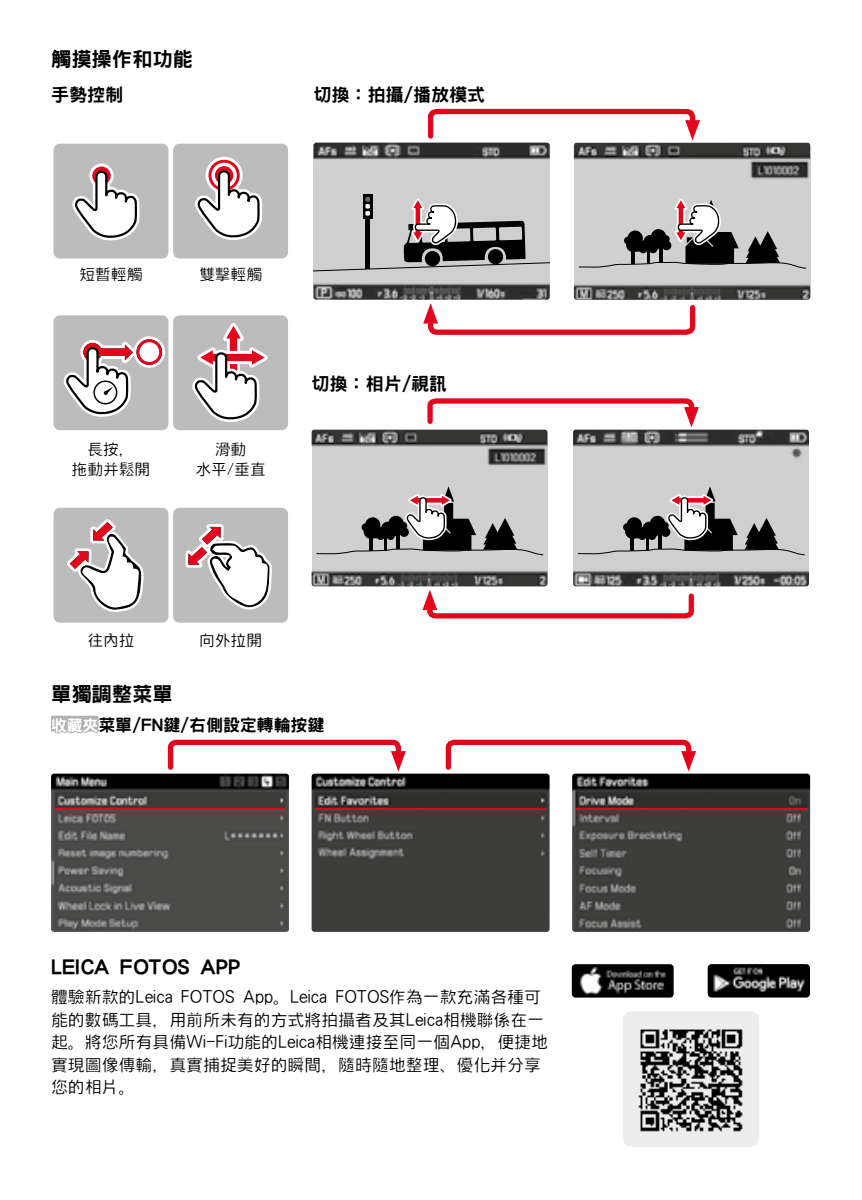
<style>
.page{position:relative;width:862px;height:1200px;background:#fff}
.page>*{position:absolute;margin:0;border:0;box-sizing:border-box;transform-origin:0 0}
.t1{font:800 20.25px "Han Wang Hei";color:#000}
.t2{font:800 18px "Han Wang Hei";color:#000}
.t3{font:300 16.88px/22.5px "Han Wang Hei";color:#000}
.t4{font:800 16.88px "Han Wang Hei";color:#000}
.t5{font:300 15.75px/20.2px "Han Wang Hei";color:#000;text-align:center}
.s1{font-size:15.75px;color:#b3b2b2}
</style>
<div class="page">
<svg style="left:428px;top:108px;width:271px;height:33px"></svg>
<img style="left:573px;top:143px;width:236px;height:157px">
<svg style="left:423px;top:303px;width:273px;height:32px"></svg>
<svg style="left:573px;top:157px;width:236px;height:128px;fill:#d0d0d0"></svg>
<svg style="left:578px;top:183px;width:228px;height:86px"></svg>
<img style="left:313px;top:142px;width:236px;height:157px">
<svg style="left:313px;top:156px;width:236px;height:129px;fill:#cfcfcf"></svg>
<svg style="left:313px;top:160px;width:236px;height:111px"></svg>
<svg style="left:427px;top:398px;width:271px;height:29px"></svg>
<svg style="left:422px;top:590px;width:272px;height:29px"></svg>
<img style="left:573px;top:429px;width:235px;height:157px">
<img style="left:311px;top:429px;width:236px;height:157px">
<div style="left:573px;top:444px;width:235px;height:127px;background:#d0d0d0"></div>
<div style="left:311px;top:444px;width:236px;height:127px;background:#d0d0d0"></div>
<svg style="left:578px;top:486px;width:227px;height:69px"></svg>
<svg style="left:316px;top:486px;width:227px;height:69px"></svg>
<div style="left:51px;top:715px;width:47px;height:16px;background:#b3b2b2"></div>
<svg style="left:167px;top:739px;width:238px;height:33px"></svg>
<svg style="left:445px;top:739px;width:250px;height:33px"></svg>
<img style="left:51px;top:773px;width:238px;height:158px">
<hr style="left:54px;top:807px;width:231px;height:2px;background:#e3051b">
<img style="left:311px;top:773px;width:238px;height:158px">
<hr style="left:315px;top:807px;width:231px;height:2px;background:#e3051b">
<img style="left:572px;top:773px;width:237px;height:158px">
<hr style="left:575px;top:807px;width:231px;height:2px;background:#e3051b">
<div style="left:53px;top:144px;width:115px;height:114px;background:#bcbcbc;border-radius:6px"></div>
<svg style="left:72px;top:163px;width:68px;height:78px"></svg>
<div style="left:173px;top:144px;width:115px;height:114px;background:#bcbcbc;border-radius:6px"></div>
<svg style="left:195px;top:157px;width:68px;height:83px"></svg>
<div style="left:53px;top:315px;width:115px;height:115px;background:#bcbcbc;border-radius:6px"></div>
<div style="left:136px;top:339px;width:26px;height:26px;background:#e3051b;border-radius:50%"></div>
<div style="left:133px;top:336px;width:32px;height:32px;border:6px solid #fff;border-radius:50%"></div>
<div style="left:138px;top:340px;width:22px;height:23px;background:#fff;border-radius:50%"></div>
<div style="left:136px;top:339px;width:26px;height:26px;border:3px solid #e3051b;border-radius:50%"></div>
<svg style="left:63px;top:338px;width:78px;height:79px"></svg>
<div style="left:173px;top:315px;width:115px;height:115px;background:#bcbcbc;border-radius:6px"></div>
<svg style="left:192px;top:323px;width:75px;height:99px"></svg>
<div style="left:53px;top:507px;width:115px;height:115px;background:#bcbcbc;border-radius:6px"></div>
<svg style="left:67px;top:519px;width:77px;height:93px"></svg>
<div style="left:173px;top:507px;width:115px;height:115px;background:#bcbcbc;border-radius:6px"></div>
<svg style="left:185px;top:507px;width:91px;height:103px"></svg>
<img style="left:571px;top:964px;width:102px;height:33px">
<img style="left:707px;top:964px;width:102px;height:33px">
<img style="left:623px;top:1011px;width:135px;height:135px">
<p class="t1" style="left:51px;top:48px;width:143px">觸摸操作和功能</p>
<p class="t2" style="left:51px;top:85px;width:73px">手勢控制</p>
<p class="t2" style="left:313px;top:85px;width:173px">切換：拍攝/播放模式</p>
<p class="t5" style="left:79px;top:264px;width:64px">短暫輕觸</p>
<p class="t5" style="left:199px;top:264px;width:64px">雙擊輕觸</p>
<p class="t5" style="left:71px;top:438px;width:80px">長按，<br>拖動并鬆開</p>
<p class="t5" style="left:195px;top:438px;width:72px">滑動<br>水平/垂直</p>
<p class="t2" style="left:311px;top:374px;width:137px">切換：相片/視訊</p>
<p class="t5" style="left:87px;top:630px;width:49px">往內拉</p>
<p class="t5" style="left:199px;top:630px;width:64px">向外拉開</p>
<p class="t1" style="left:51px;top:683px;width:123px">單獨調整菜單</p>
<p class="t4" style="left:51px;top:715px;width:275px"><span class="s1">收藏夾</span>菜單/FN鍵/右側設定轉輪按鍵</p>
<p class="t1" style="left:51px;top:956px;width:191px">LEICA FOTOS APP</p>
<p class="t3" style="left:51px;top:985px;width:498px">體驗新款的Leica FOTOS App。Leica FOTOS作為一款充滿各種可能的數碼工具，用前所未有的方式將拍攝者及其Leica相機聯係在一起。將您所有具備Wi-Fi功能的Leica相機連接至同一個App，便捷地實現圖像傳輸，真實捕捉美好的瞬間，隨時隨地整理、優化并分享您的相片。</p>
</div>
